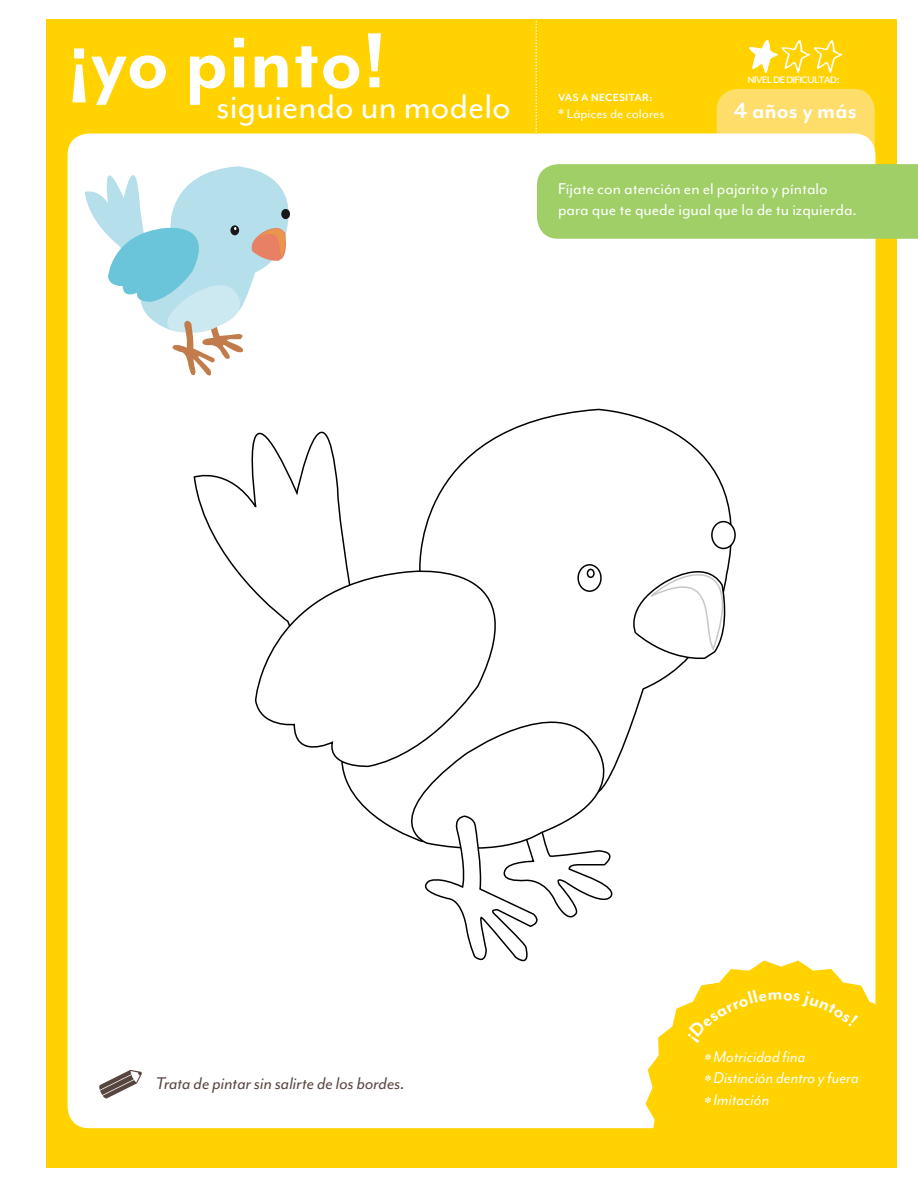
<style>
.page{position:relative;width:918px;height:1188px;background:#fff}
.page>*{position:absolute;margin:0;border:0;box-sizing:border-box;transform-origin:0 0}
.t1{font:90px "Mr Eaves Mod B";color:#fff}
.t2{font:39.3px "Mr Eaves Mod R";color:#fff}
.t3{font:25.5px "Mr Eaves Mod B";color:#fff}
.t4{font:19.5px "Mr Eaves Mod RI";color:#574640}
.t5{font:18px/21.6px "Mr Eaves Mod R";color:#fff}
.t6{font:18px/21.6px "Mr Eaves Mod RI";color:#fff}
.t7{font:15px "Mr Eaves Mod SCR";letter-spacing:-.06em;color:#fff}
.t8{font:15px "Mr Eaves Mod R";color:#fff}
.t9{font:12px "Mr Eaves Mod B";letter-spacing:.02em;color:#fff}
</style>
<div class="page">
<div style="left:46px;top:20px;width:851px;height:1148px;background:#ffd200"></div>
<div style="left:717px;top:89px;width:158px;height:136px;background:#ffdd6a;border-radius:21px"></div>
<div style="left:68px;top:134px;width:807px;height:994px;background:#fff;border-radius:21px"></div>
<svg style="left:645px;top:961px;width:231px;height:168px;fill:#ffd200"></svg>
<svg style="left:749px;top:40px;width:94px;height:33px"></svg>
<svg style="left:536px;top:19px;width:1px;height:115px"></svg>
<svg style="left:99px;top:1070px;width:43px;height:29px"></svg>
<div style="left:537px;top:164px;width:381px;height:75px;background:#a0ce67"></div>
<svg style="left:85px;top:166px;width:205px;height:209px"></svg>
<div style="left:281px;top:209px;width:9px;height:10px;background:#1a171b;border-radius:50%"></div>
<svg style="left:193px;top:351px;width:543px;height:466px"></svg>
<svg style="left:254px;top:309px;width:288px;height:459px"></svg>
<svg style="left:375px;top:691px;width:264px;height:149px"></svg>
<svg style="left:415px;top:816px;width:205px;height:146px"></svg>
<svg style="left:577px;top:564px;width:25px;height:28px"></svg>
<svg style="left:587px;top:569px;width:8px;height:9px"></svg>
<svg style="left:624px;top:556px;width:107px;height:106px"></svg>
<div style="left:711px;top:521px;width:25px;height:28px;background:#fff;border:2px solid #000;border-radius:50%"></div>
<div style="left:688px;top:990px;width:170px;height:54px;background:#ffd200"></div>
<h1 class="t1" style="left:68px;top:10px;width:320px">¡yo pinto!</h1>
<p class="t7" style="left:748px;top:71px;width:94px">nivel de dificultad:</p>
<p class="t9" style="left:558px;top:90px;width:96px">VAS A NECESITAR:</p>
<p class="t8" style="left:558px;top:105px;width:108px">* Lápices de colores</p>
<h2 class="t2" style="left:217px;top:84px;width:296px">siguiendo un modelo</h2>
<h3 class="t3" style="left:733px;top:96px;width:125px">4 años y más</h3>
<p class="t5" style="left:558px;top:177px;width:300px">Fíjate con atención en el pajarito y píntalo para que te quede igual que la de tu izquierda.</p>
<p class="t4" style="left:156px;top:1072px;width:251px">Trata de pintar sin salirte de los bordes.</p>
<p class="t6" style="left:704px;top:1045px;width:156px">* Motricidad fina<br>* Distinción dentro y fuera * Imitación</p>
</div>
